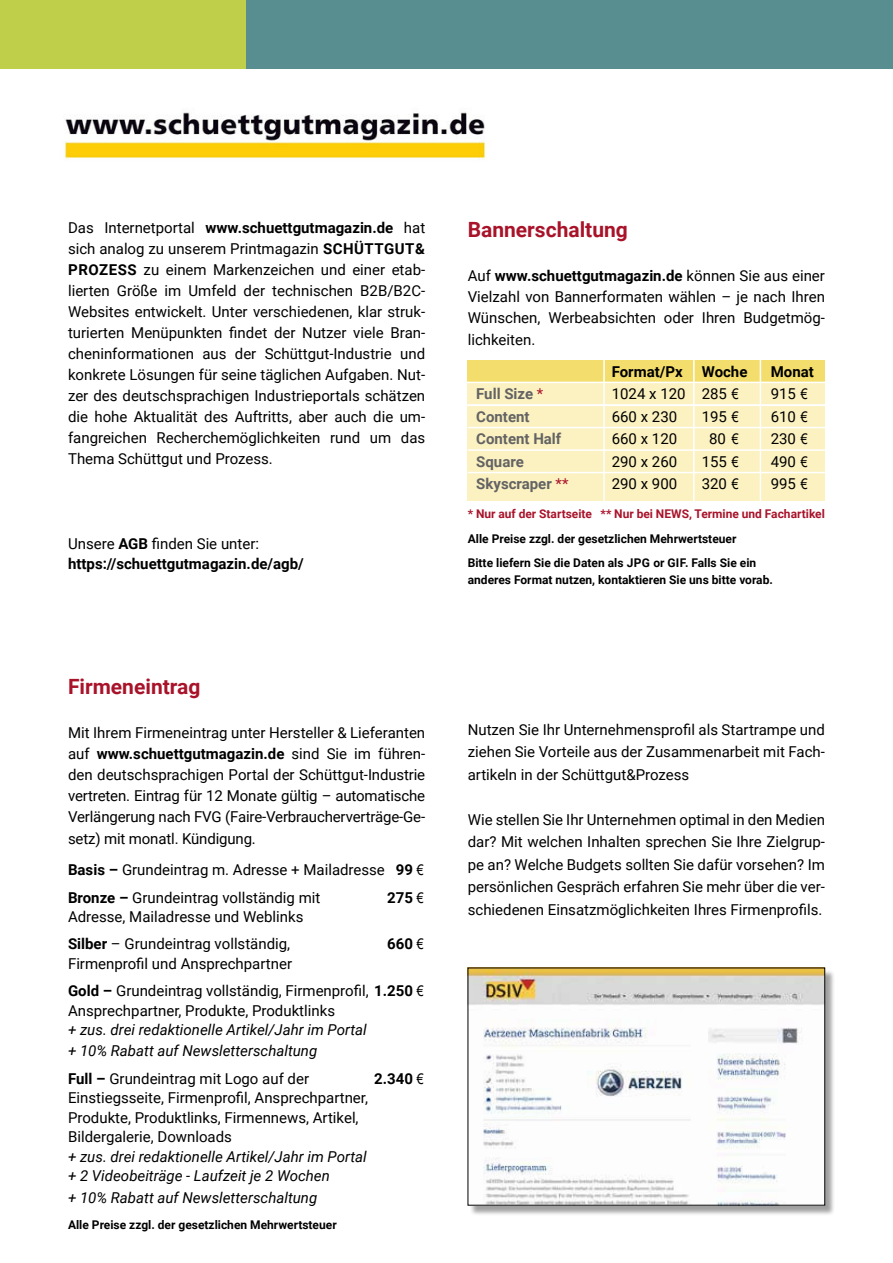
<style>
.page{position:relative;width:893px;height:1263px;background:#fff}
.page>*{position:absolute;margin:0;border:0;box-sizing:border-box;transform-origin:0 0}
.t1{font:700 21px "Roboto";color:#a9132a}
.t2{font:15px/21px "Roboto";color:#000;text-align:justify}
.t3{font:italic 15px/21px "Roboto";color:#000}
.t4{font:700 15px/19.5px "Roboto";color:#000}
.t5{font:700 15px "Roboto";color:#636363}
.t6{font:700 12px/24px "Roboto";color:#000}
.t7{font:700 12px "Roboto";color:#a9132a}
.s1{font-weight:700}
.s2{font-weight:400}
.s3{font-family:"Arial Narrow"}
.s4{font-family:"Arial Narrow";font-weight:400}
.s5{font-weight:400;color:#a9132a}
</style>
<div class="page">
<div style="left:468px;top:360px;width:357px;height:141px;background:#fbf1c1"></div>
<div style="left:468px;top:360px;width:357px;height:23px;background:#f3de6d"></div>
<img style="left:63px;top:112px;width:422px;height:48px">
<div style="left:0;top:0;width:560px;height:68px;background:#c0cf49"></div>
<div style="left:247px;top:0;width:646px;height:68px;background:#598e91"></div>
<hr style="left:468px;top:404px;width:376px;height:2px;background:#fff">
<hr style="left:466px;top:382px;width:376px;height:1px;background:#fff">
<hr style="left:468px;top:427px;width:376px;height:1px;background:#fff">
<hr style="left:468px;top:449px;width:376px;height:2px;background:#fff">
<hr style="left:468px;top:472px;width:376px;height:1px;background:#fff">
<hr style="left:603px;top:357px;width:2px;height:149px;background:#fff">
<hr style="left:693px;top:357px;width:2px;height:149px;background:#fff">
<hr style="left:760px;top:356px;width:1px;height:150px;background:#fff">
<div style="left:469px;top:969px;width:367px;height:247px;background:#000;opacity:.38"></div>
<img style="left:470px;top:969px;width:353px;height:234px">
<p class="t2" style="left:68px;top:218px;width:359px">Das Internetportal <span class="s1">www.schuettgutmagazin.de</span> hat sich analog zu unserem Printmagazin <span class="s1">SCHÜTTGUT&amp; PROZESS</span> zu einem Markenzeichen und einer etab&shy;lierten Größe im Umfeld der technischen B2B/B2C-Websites entwickelt. Unter verschiedenen, klar struk - turierten Menüpunkten findet der Nutzer viele Bran&shy;cheninformationen aus der Schüttgut-Indus trie und konkrete Lösungen für seine täglichen Aufgaben. Nut&shy;zer des deutschsprachigen Industrieportals schätzen die hohe Aktualität des Auftritts, aber auch die um&shy;fangreichen Recherchemöglichkeiten rund um das Thema Schüttgut und Prozess.</p>
<p class="t4" style="left:68px;top:535px;width:237px"><span class="s2">Unsere</span> AGB <span class="s2">finden Sie unter: </span>https://schuettgutmagazin.de/agb/</p>
<h1 class="t1" style="left:68px;top:678px;width:134px">Firmeneintrag</h1>
<p class="t2" style="left:68px;top:723px;width:359px">Mit Ihrem Firmeneintrag unter Hersteller &amp; Lieferanten auf <span class="s1">www.schuettgutmagazin.de</span> sind Sie im führen&shy;den deutschsprachigen Portal der Schüttgut-Industrie vertreten. Eintrag für 12 Monate gültig – automatische Verlängerung nach FVG (Faire-Verbraucherverträge-Ge&shy;setz) mit monatl. Kündigung.</p>
<p class="t2" style="left:68px;top:857px;width:357px;line-height:27.5px"><span class="s1">Basis –</span> Grundeintrag m. Adresse + Mailadresse <span class="s1">99</span> <span class="s3">€<br></span><span class="s1">Bronze –</span> Grundeintrag vollständig mit</p>
<p class="t4" style="left:387px;top:889px;width:38px">275 <span class="s4">€</span></p>
<p class="t2" style="left:68px;top:904px;width:237px;line-height:27.3px">Adresse, Mailadresse und Weblinks<br><span class="s1">Silber</span> – Grundeintrag vollständig,</p>
<p class="t4" style="left:387px;top:936px;width:38px">660 <span class="s4">€</span></p>
<p class="t2" style="left:68px;top:949px;width:357px;line-height:27.3px">Firmenprofil und Ansprechpartner<br><span class="s1">Gold –</span> Grundeintrag vollständig, Firmenprofil, <span class="s1">1.250</span> <span class="s3">€</span></p>
<p class="t2" style="left:68px;top:1001px;width:269px">Ansprechpartner, Produkte, Produktlinks</p>
<p class="t3" style="left:68px;top:1021px;width:300px">+ zus. drei redaktionelle Artikel/Jahr im Portal + 10% Rabatt auf Newsletterschaltung</p>
<p class="t2" style="left:68px;top:1069px;width:243px"><span class="s1">Full –</span> Grundeintrag mit Logo auf der</p>
<p class="t4" style="left:374px;top:1070px;width:51px">2.340 <span class="s4">€</span></p>
<p class="t2" style="left:68px;top:1087px;width:301px;line-height:19.5px;text-align:left">Einstiegsseite, Firmenprofil, Ansprechpartner,<br>Produkte, Produktlinks, Firmennews, Artikel,<br>Bildergalerie, Downloads</p>
<p class="t3" style="left:68px;top:1148px;width:300px;line-height:19.5px">+ zus. drei redaktionelle Artikel/Jahr im Portal + 2 Videobeiträge - Laufzeit je 2 Wochen</p>
<p class="t3" style="left:68px;top:1188px;width:251px">+ 10% Rabatt auf Newsletterschaltung</p>
<p class="t6" style="left:68px;top:1213px;width:270px">Alle Preise zzgl. der gesetzlichen Mehrwertsteuer</p>
<h1 class="t1" style="left:468px;top:221px;width:162px">Bannerschaltung</h1>
<p class="t2" style="left:468px;top:266px;width:359px">Auf <span class="s1">www.schuettgutmagazin.de</span> können Sie aus einer Vielzahl von Bannerformaten wählen – je nach Ihren Wünschen, Werbeabsichten oder Ihren Budget mög -</p>
<p class="t2" style="left:468px;top:330px;width:69px">lichkeiten.</p>
<p class="t4" style="left:612px;top:361px;width:73px">Format/Px</p>
<p class="t4" style="left:702px;top:361px;width:47px">Woche</p>
<p class="t4" style="left:771px;top:361px;width:45px">Monat</p>
<p class="t5" style="left:476px;top:388px;width:69px">Full Size <span class="s5">*</span></p>
<p class="t2" style="left:612px;top:384px;width:128px">1024 x 120 285 <span class="s3">€</span></p>
<p class="t2" style="left:771px;top:384px;width:38px">915 <span class="s3">€</span></p>
<p class="t5" style="left:476px;top:410px;width:55px">Content</p>
<p class="t2" style="left:612px;top:407px;width:67px">660 x 230</p>
<p class="t2" style="left:702px;top:407px;width:38px">195 <span class="s3">€</span></p>
<p class="t2" style="left:771px;top:407px;width:38px">610 <span class="s3">€</span></p>
<p class="t5" style="left:476px;top:433px;width:87px">Content Half</p>
<p class="t2" style="left:612px;top:429px;width:67px">660 x 120</p>
<p class="t2" style="left:709px;top:429px;width:31px">80 <span class="s3">€</span></p>
<p class="t2" style="left:771px;top:429px;width:38px">230 <span class="s3">€</span></p>
<p class="t5" style="left:476px;top:455px;width:49px">Square</p>
<p class="t2" style="left:612px;top:452px;width:67px">290 x 260</p>
<p class="t2" style="left:702px;top:452px;width:38px">155 <span class="s3">€</span></p>
<p class="t2" style="left:771px;top:452px;width:38px">490 <span class="s3">€</span></p>
<p class="t5" style="left:476px;top:478px;width:94px">Skyscraper <span class="s5">**</span></p>
<p class="t2" style="left:612px;top:474px;width:67px">290 x 900</p>
<p class="t2" style="left:702px;top:474px;width:38px">320 <span class="s3">€</span></p>
<p class="t2" style="left:771px;top:474px;width:38px">995 <span class="s3">€</span></p>
<p class="t7" style="left:468px;top:509px;width:359px">* Nur auf der Startseite ** Nur bei NEWS, Termine und Fachartikel</p>
<p class="t6" style="left:468px;top:528px;width:290px">Alle Preise zzgl. der gesetzlichen Mehrwertsteuer<br>Bitte liefern Sie die Daten als JPG or GIF. Falls Sie ein</p>
<p class="t6" style="left:468px;top:568px;width:307px">anderes Format nutzen, kontaktieren Sie uns bitte vorab.</p>
<p class="t2" style="left:468px;top:718px;width:359px;line-height:22.5px">Nutzen Sie Ihr Unternehmensprofil als Startrampe und ziehen Sie Vorteile aus der Zusammenarbeit mit Fach&shy;artikeln in der Schüttgut&amp;Prozess</p>
<p class="t2" style="left:468px;top:809px;width:359px;line-height:22.5px">Wie stellen Sie Ihr Unternehmen optimal in den Medien dar? Mit welchen Inhalten sprechen Sie Ihre Zielgrup&shy;pe an? Welche Budgets sollten Sie dafür vorsehen? Im persönlichen Gespräch erfahren Sie mehr über die ver&shy;schiedenen Einsatzmöglichkeiten Ihres Firmenprofils.</p>
</div>
